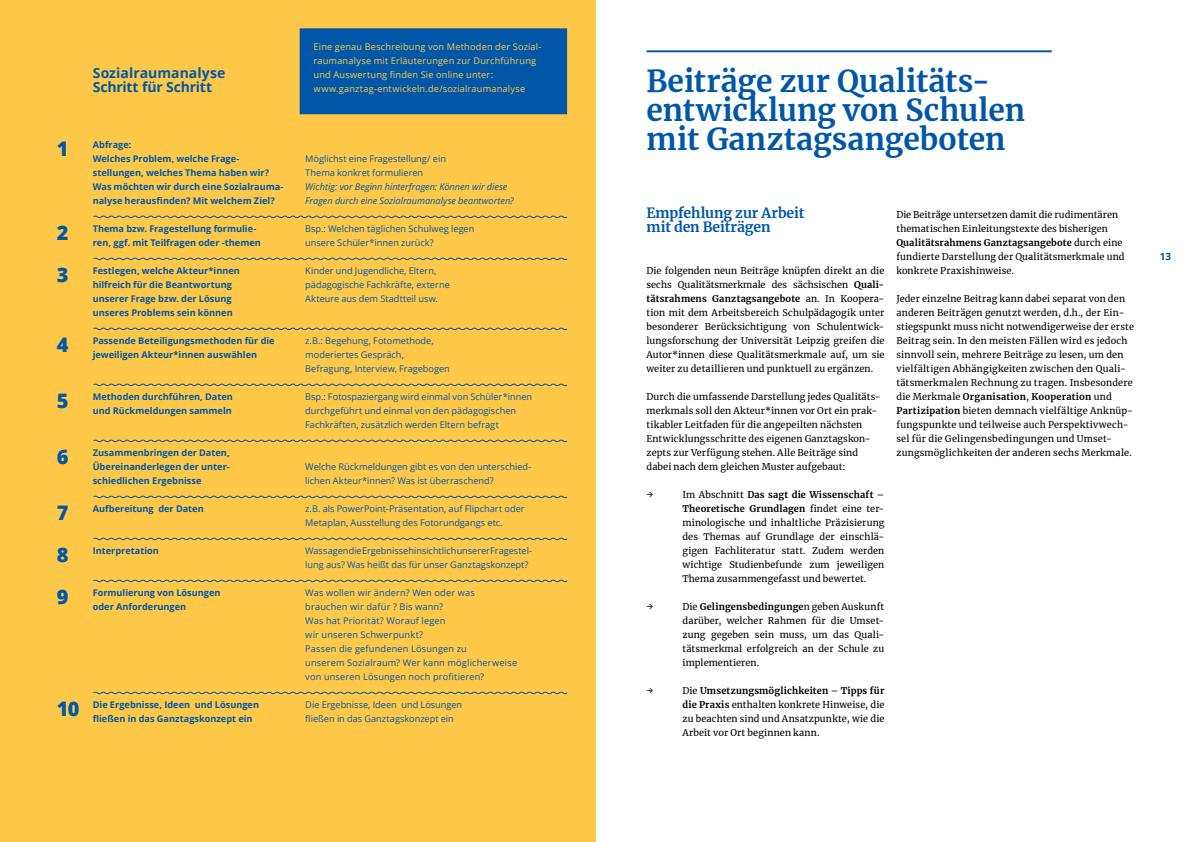
<style>
.page{position:relative;width:1191px;height:842px;background:#fff}
.page>*{position:absolute;margin:0;border:0;box-sizing:border-box;transform-origin:0 0}
.t1{font:700 30px/29px "Merriweather";color:#0057a8}
.t2{font:700 14px/14px "Open Sans";color:#0057a8}
.t3{font:700 14px/14px "Merriweather";letter-spacing:-.01em;color:#0057a8}
.t4{font:700 10px "Open Sans";color:#0057a8}
.t5{font:9.2px/14px "Merriweather";letter-spacing:.015em;color:#000;text-align:justify}
.t6{font:9.2px/14px "Open Sans";color:#0057a8}
.t7{font:700 9.2px/14px "Open Sans";color:#0057a8}
.t8{font:9.2px/14px "Open Sans";letter-spacing:.02em;color:#0057a8}
.t9{font:9.2px/14px "Open Sans";letter-spacing:.02em;color:#ffc848}
.t10{font:italic 9.2px/14px "Open Sans";color:#0057a8}
.s1{font-weight:800;font-size:20px}
.s2{font-weight:700}
</style>
<div class="page">
<div style="left:0;top:0;width:595px;height:842px;background:#ffc848"></div>
<svg style="left:93px;top:215px;width:475px;height:4px"></svg>
<svg style="left:93px;top:257px;width:475px;height:4px"></svg>
<svg style="left:93px;top:327px;width:475px;height:4px"></svg>
<svg style="left:93px;top:383px;width:475px;height:4px"></svg>
<svg style="left:93px;top:439px;width:475px;height:4px"></svg>
<svg style="left:93px;top:495px;width:475px;height:4px"></svg>
<svg style="left:93px;top:537px;width:475px;height:4px"></svg>
<svg style="left:93px;top:579px;width:475px;height:4px"></svg>
<svg style="left:93px;top:691px;width:475px;height:4px"></svg>
<div style="left:307px;top:35px;width:253px;height:72px;background:#0057a8"></div>
<div style="left:300px;top:28px;width:267px;height:86px;border:14px solid #0057a8"></div>
<hr style="left:646px;top:50px;width:405px;height:2px;background:#0057a8">
<h2 class="t2" style="left:93px;top:66px;width:134px">Sozialraumanalyse<br>Schritt für Schritt</h2>
<p class="t7" style="left:93px;top:137px;width:192px;text-indent:-36px"><span class="s1">1</span> Abfrage:<br>Welches Problem, welche Frage&shy;stellungen, welches Thema haben wir?<br>Was möchten wir durch eine Sozialrauma&shy;nalyse herausfinden? Mit welchem Ziel?</p>
<p class="t7" style="left:93px;top:221px;width:170px;text-indent:-36px"><span class="s1">2</span> Thema bzw. Fragestellung formulie&shy;ren, ggf. mit Teilfragen oder -themen</p>
<p class="t7" style="left:93px;top:263px;width:149px;text-indent:-36px"><span class="s1">3</span> Festlegen, welche Akteur*innen hilfreich für die Beantwortung unserer Frage bzw. der Lösung unseres Problems sein können</p>
<p class="t7" style="left:93px;top:333px;width:183px;text-indent:-36px"><span class="s1">4</span> Passende Beteiligungsmethoden für die jeweiligen Akteur*innen auswählen</p>
<p class="t7" style="left:57px;top:389px;width:178px;text-align:right"><span class="s1">5</span> Methoden durchführen, Daten und Rückmeldungen sammeln</p>
<p class="t7" style="left:93px;top:445px;width:139px;text-align:justify;text-indent:-36px"><span class="s1">6</span> Zusammenbringen der Daten, Übereinanderlegen der unter&shy;schiedlichen Ergebnisse</p>
<p class="t7" style="left:57px;top:501px;width:149px"><span class="s1">7</span> Aufbereitung der Daten</p>
<p class="t7" style="left:57px;top:543px;width:104px"><span class="s1">8</span> Interpretation</p>
<p class="t7" style="left:57px;top:585px;width:165px;text-align:center"><span class="s1">9</span> Formulierung von Lösungen oder Anforderungen</p>
<p class="t7" style="left:93px;top:697px;width:168px;text-indent:-36px"><span class="s1">10</span> Die Ergebnisse, Ideen und Lösungen fließen in das Ganztagskonzept ein</p>
<p class="t9" style="left:314px;top:39px;width:229px">Eine genau Beschreibung von Methoden der Sozial&shy;raumanalyse mit Erläuterungen zur Durchführung und Auswertung finden Sie online unter: www.ganztag-entwickeln.de/sozialraumanalyse</p>
<p class="t6" style="left:305px;top:151px;width:142px">Möglichst eine Fragestellung/ ein<br>Thema konkret formulieren</p>
<p class="t10" style="left:305px;top:179px;width:210px">Wichtig: vor Beginn hinterfragen: Können wir diese<br>Fragen durch eine Sozialraumanalyse beantworten?</p>
<p class="t6" style="left:305px;top:221px;width:171px">Bsp.: Welchen täglichen Schulweg legen unsere Schüler*innen zurück?</p>
<p class="t6" style="left:305px;top:263px;width:146px">Kinder und Jugendliche, Eltern, pädagogische Fachkräfte, externe<br>Akteure aus dem Stadtteil usw.</p>
<p class="t6" style="left:305px;top:333px;width:146px">z.B.: Begehung, Fotomethode, moderiertes Gespräch,<br>Befragung, Interview, Fragebogen</p>
<p class="t6" style="left:305px;top:389px;width:228px">Bsp.: Fotospaziergang wird einmal von Schüler*innen durchgeführt und einmal von den pädagogischen<br>Fachkräften, zusätzlich werden Eltern befragt</p>
<p class="t6" style="left:305px;top:459px;width:227px">Welche Rückmeldungen gibt es von den unterschied&shy;lichen Akteur*innen? Was ist überraschend?</p>
<p class="t6" style="left:305px;top:501px;width:221px">z.B. als PowerPoint-Präsentation, auf Flipchart oder<br>Metaplan, Ausstellung des Fotorundgangs etc.</p>
<p class="t6" style="left:305px;top:543px;width:228px">Was sagen die Ergebnisse hinsichtlich unserer Fragestel&shy;lung aus? Was heißt das für unser Ganztagskonzept?</p>
<p class="t8" style="left:305px;top:585px;width:213px">Was wollen wir ändern? Wen oder was brauchen wir dafür ? Bis wann?<br>Was hat Priorität? Worauf legen<br>wir unseren Schwerpunkt?<br>Passen die gefundenen Lösungen zu<br>unserem Sozialraum? Wer kann möglicherweise von unseren Lösungen noch profitieren?</p>
<p class="t6" style="left:305px;top:697px;width:158px">Die Ergebnisse, Ideen und Lösungen fließen in das Ganztagskonzept ein</p>
<h1 class="t1" style="left:646px;top:66px;width:380px">Beiträge zur Qualitäts&shy;entwicklung von Schulen mit Ganztagsangeboten</h1>
<h2 class="t3" style="left:646px;top:206px;width:159px">Empfehlung zur Arbeit mit den Beiträgen</h2>
<p class="t5" style="left:646px;top:263px;width:239px">Die folgenden neun Beiträge knüpfen direkt an die sechs Qualitätsmerkmale des sächsischen <span class="s2">Quali&shy;tätsrahmens Ganztagsangebote</span> an. In Koopera&shy;tion mit dem Arbeitsbereich Schulpädagogik unter besonderer Berücksichtigung von Schulentwick&shy;lungsforschung der Universität Leipzig greifen die Autor*innen diese Qualitätsmerkmale auf, um sie weiter zu detaillieren und punktuell zu ergänzen.</p>
<p class="t5" style="left:646px;top:389px;width:236px;text-align:left">Durch die umfassende Darstellung jedes Qualitäts&shy;merkmals soll den Akteur*innen vor Ort ein prak&shy;tikabler Leitfaden für die angepeilten nächsten Entwicklungsschritte des eigenen Ganztagskon&shy;zepts zur Verfügung stehen. Alle Beiträge sind dabei nach dem gleichen Muster aufgebaut:</p>
<p class="t5" style="left:646px;top:487px;width:8px">→</p>
<p class="t5" style="left:682px;top:487px;width:203px">Im Abschnitt <span class="s2">Das sagt die Wissenschaft</span> – <span class="s2">Theoretische Grundlagen</span> findet eine ter&shy;minologische und inhaltliche Präzisierung des Themas auf Grundlage der einschlä&shy;gigen Fachliteratur statt. Zudem werden wichtige Studienbefunde zum jeweiligen Thema zusammengefasst und bewertet.</p>
<p class="t5" style="left:646px;top:599px;width:8px">→</p>
<p class="t5" style="left:682px;top:599px;width:203px">Die <span class="s2">Gelingensbedingunge</span>n geben Auskunft darüber, welcher Rahmen für die Umset&shy;zung gegeben sein muss, um das Quali&shy;tätsmerkmal erfolgreich an der Schule zu implementieren.</p>
<p class="t5" style="left:646px;top:683px;width:8px">→</p>
<p class="t5" style="left:682px;top:683px;width:203px">Die <span class="s2">Umsetzungsmöglichkeiten</span> – <span class="s2">Tipps für die Praxis</span> enthalten konkrete Hinweise, die zu beachten sind und Ansatzpunkte, wie die Arbeit vor Ort beginnen kann.</p>
<p class="t5" style="left:896px;top:207px;width:230px;text-align:left">Die Beiträge untersetzen damit die rudimentären thematischen Einleitungstexte des bisherigen <span class="s2">Qualitätsrahmens Ganztagsangebote</span> durch eine fundierte Darstellung der Qualitätsmerkmale und konkrete Praxishinweise.</p>
<p class="t5" style="left:896px;top:291px;width:239px;text-align:left">Jeder einzelne Beitrag kann dabei separat von den anderen Beiträgen genutzt werden, d.h., der Ein&shy;stiegspunkt muss nicht notwendigerweise der erste Beitrag sein. In den meisten Fällen wird es jedoch sinnvoll sein, mehrere Beiträge zu lesen, um den vielfältigen Abhängigkeiten zwischen den Quali&shy;tätsmerkmalen Rechnung zu tragen. Insbesondere die Merkmale <span class="s2">Organisation</span>, <span class="s2">Kooperation</span> und <span class="s2">Partizipation</span> bieten demnach vielfältige Anknüp&shy;fungspunkte und teilweise auch Perspektivwech&shy;sel für die Gelingensbedingungen und Umset&shy;zungsmöglichkeiten der anderen sechs Merkmale.</p>
<p class="t4" style="left:1159px;top:249px;width:13px">13</p>
</div>
